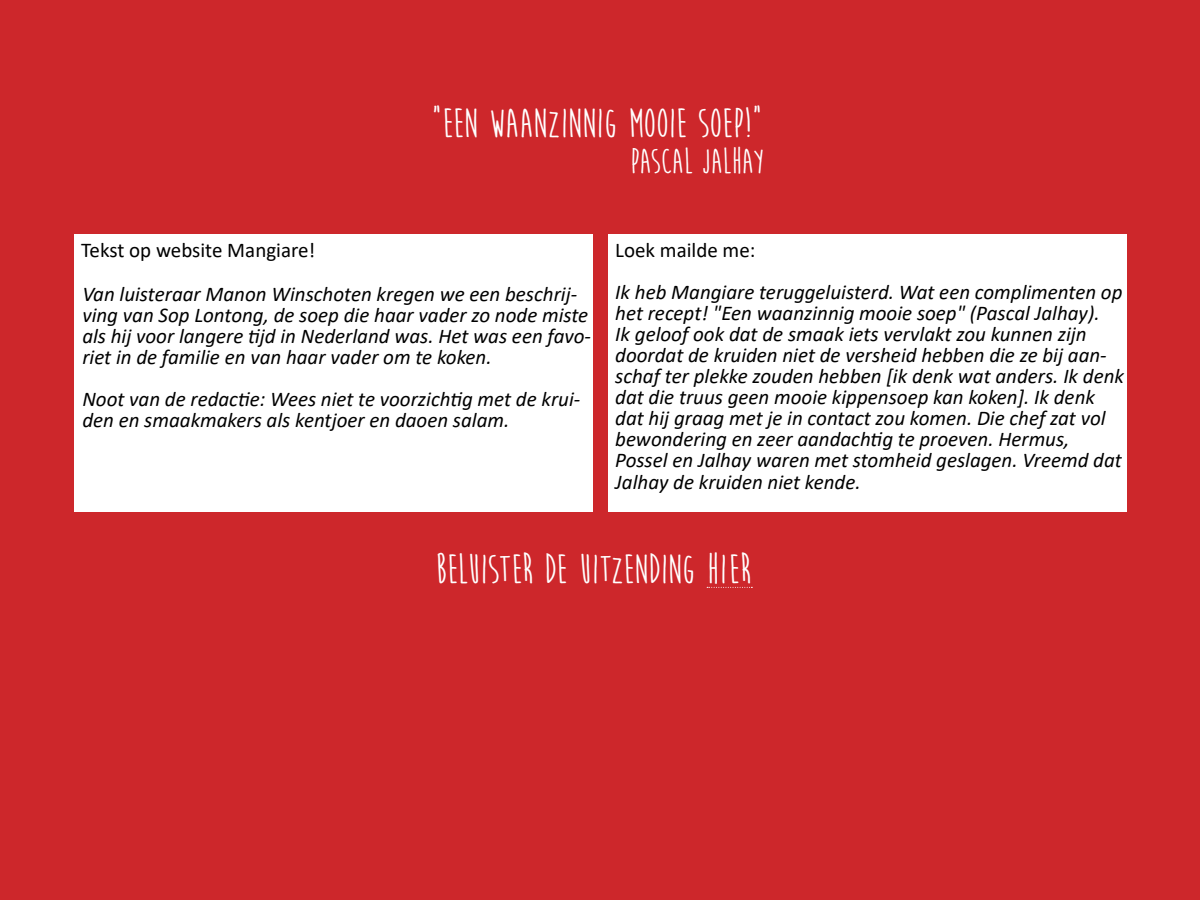
<style>
.page{position:relative;width:1200px;height:900px;background:#cd272b}
.page>*{position:absolute;margin:0;border:0;box-sizing:border-box;transform-origin:0 0}
.t1{font:700 42px "Moon Flower";letter-spacing:-.015em;color:#fff}
.t2{font:700 36px "Moon Flower";letter-spacing:-.015em;color:#fff}
.t3{font:italic 21px/21px "Calibri";color:#000}
.t4{font:21px "Calibri";color:#000}
</style>
<div class="page">
<svg style="left:707px;top:587px;width:45px;height:1px"></svg>
<div style="left:74px;top:234px;width:519px;height:278px;background:#fff"></div>
<div style="left:608px;top:234px;width:519px;height:278px;background:#fff"></div>
<h1 class="t1" style="left:430px;top:102px;width:336px">“EEN WAANZINNIG MOOIE SOEP!”</h1>
<h2 class="t2" style="left:630px;top:143px;width:135px">PASCAL JALHAY</h2>
<p class="t4" style="left:81px;top:236px;width:236px">Tekst op website Mangiare!</p>
<p class="t4" style="left:615px;top:236px;width:142px">Loek mailde me:</p>
<p class="t3" style="left:615px;top:281px;width:510px">Ik heb Mangiare teruggeluisterd. Wat een complimenten op het recept! "Een waanzinnig mooie soep" (Pascal Jalhay).<br>Ik geloof ook dat de smaak iets vervlakt zou kunnen zijn doordat de kruiden niet de versheid hebben die ze bij aan&shy;schaf ter plekke zouden hebben [ik denk wat anders. Ik denk dat die truus geen mooie kippensoep kan koken]. Ik denk dat hij graag met je in contact zou komen. Die chef zat vol bewondering en zeer aandachtig te proeven. Hermus, Possel en Jalhay waren met stomheid geslagen. Vreemd dat Jalhay de kruiden niet kende.</p>
<p class="t3" style="left:82px;top:282px;width:510px">Van luisteraar Manon Winschoten kregen we een beschrij&shy;ving van Sop Lontong, de soep die haar vader zo node miste als hij voor langere tijd in Nederland was. Het was een favo&shy;riet in de familie en van haar vader om te koken.</p>
<p class="t3" style="left:82px;top:387px;width:499px;line-height:21.6px">Noot van de redactie: Wees niet te voorzichtig met de krui&shy;den en smaakmakers als kentjoer en daoen salam.</p>
<h1 class="t1" style="left:435px;top:547px;width:318px">BELUISTER DE UITZENDING HIER</h1>
</div>
